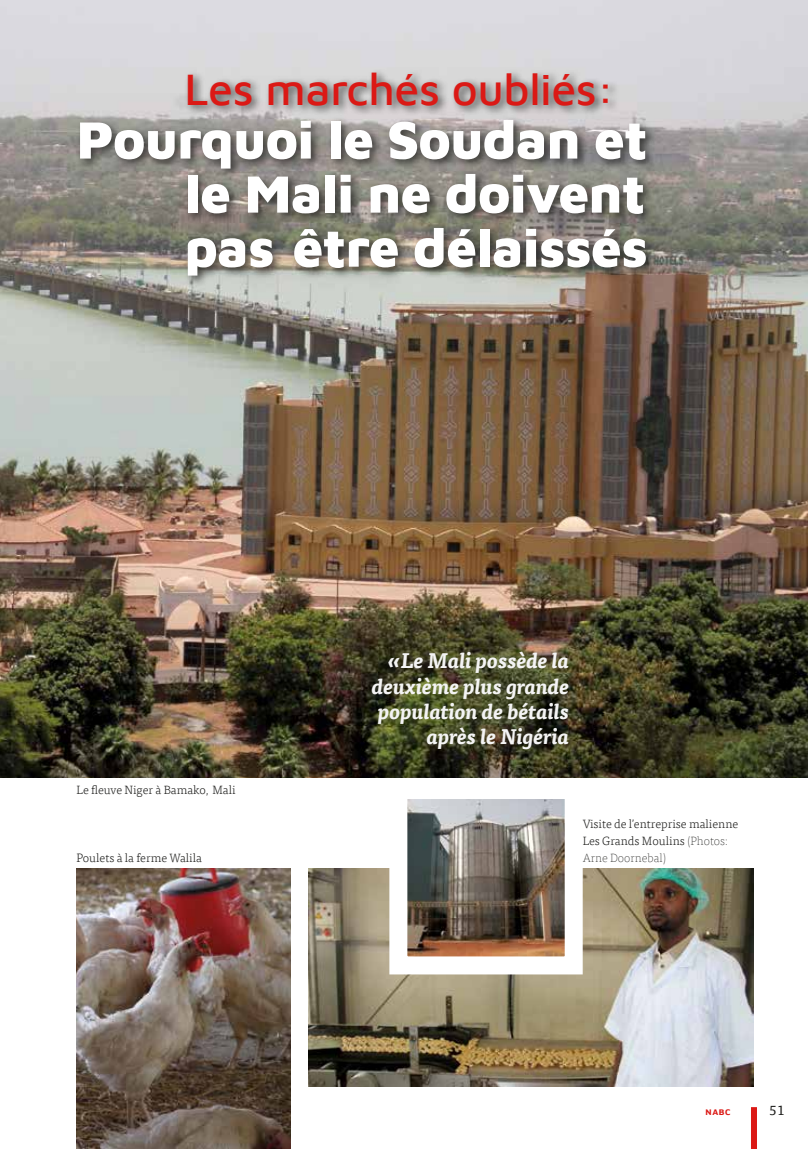
<style>
.page{position:relative;width:808px;height:1149px;background:#fff}
.page>*{position:absolute;margin:0;border:0;box-sizing:border-box;transform-origin:0 0}
.t1{font:900 54px/54px "Maven Pro";letter-spacing:-.01em;color:#fff;text-align:justify}
.t2{font:500 45px "Maven Pro";letter-spacing:-.01em;color:#db1915}
.t3{font:italic 700 21px/25.2px "Tisa Offc";color:#f4f4f4;text-align:right}
.t4{font:13.5px "Tisa Offc";color:#1d1d1b}
.t5{font:300 12px/16.8px "Tisa Offc";color:#1d1d1b}
.t6{font:700 8.55px "Maven Pro";color:#db1915}
.s1{font-weight:100}
</style>
<div class="page">
<div style="left:751px;top:1106px;width:6px;height:42px;background:#db1915"></div>
<img style="left:0;top:0;width:808px;height:777px">
<div style="left:76px;top:69px;width:582px;height:218px;background:#1d1d1b;opacity:.75"></div>
<img style="left:308px;top:868px;width:446px;height:218px">
<img style="left:77px;top:868px;width:213px;height:280px">
<img style="left:380px;top:771px;width:212px;height:212px">
<h2 class="t2" style="left:185px;top:58px;width:431px">Les marchés oubliés:</h2>
<h1 class="t1" style="left:185px;top:109px;width:465px;text-indent:-108px">Pourquoi le Soudan et le Mali ne doivent pas être délaissés</h1>
<p class="t5" style="left:77px;top:782px;width:161px">Le fleuve Niger à Bamako, Mali</p>
<p class="t5" style="left:77px;top:849px;width:127px">Poulets à la ferme Walila</p>
<h3 class="t3" style="left:372px;top:649px;width:199px">«Le Mali possède la deuxième plus grande population de bétails après le Nigéria</h3>
<p class="t5" style="left:583px;top:815px;width:157px">Visite de l’entreprise malienne<br>Les Grands Moulins <span class="s1">(Photos:<br>Arne Doornebal)</span></p>
<p class="t6" style="left:705px;top:1105px;width:27px">NABC</p>
<p class="t4" style="left:769px;top:1102px;width:17px">51</p>
</div>
